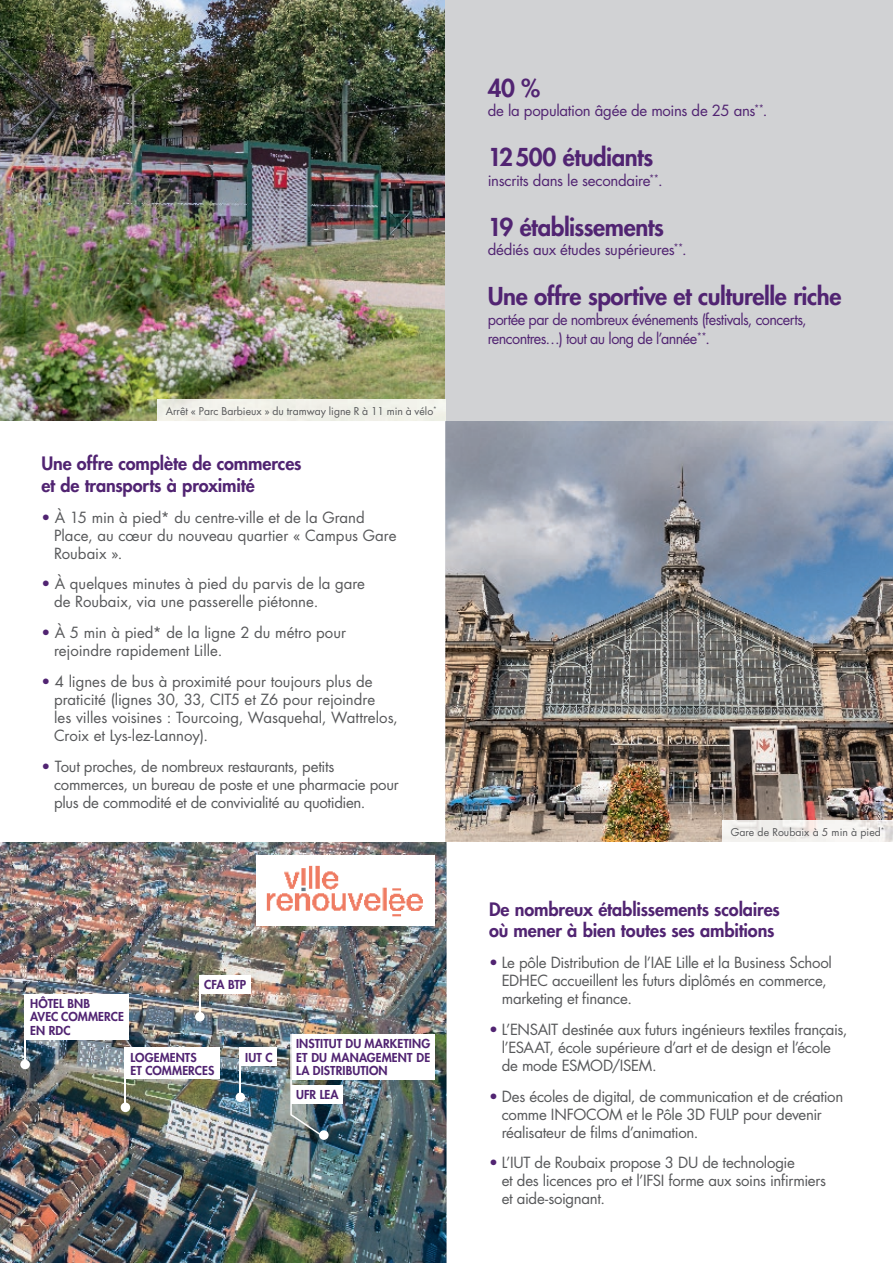
<style>
.page{position:relative;width:893px;height:1263px;background:#fff}
.page>*{position:absolute;margin:0;border:0;box-sizing:border-box;transform-origin:0 0}
.t1{font:800 24px "Futura Std";letter-spacing:-.02em;color:#512472}
.t2{font:800 18px/21.8px "Futura Std";letter-spacing:-.005em;color:#512472}
.t3{font:15px/18px "Futura Std";letter-spacing:-.015em;color:#57585a}
.t4{font:15px "Futura Std";letter-spacing:-.03em;color:#512472}
.t5{font:15px/19.5px "Futura Std";letter-spacing:-.03em;color:#512472;scale:.96 1}
.t6{font:800 12px/13.5px "Futura Std";letter-spacing:.005em;color:#512472}
.t7{font:10.5px "Futura Std";color:#57585a}
.s1{color:#512472}
</style>
<div class="page">
<img style="left:445px;top:421px;width:448px;height:421px">
<img style="left:0;top:842px;width:446px;height:421px">
<img style="left:0;top:0;width:445px;height:421px">
<div style="left:445px;top:0;width:448px;height:421px;background:#d1d2d4"></div>
<div style="left:157px;top:400px;width:288px;height:21px;background:#f1f1e9"></div>
<img style="left:722px;top:820px;width:171px;height:22px">
<img style="left:256px;top:856px;width:178px;height:70px">
<div style="left:26px;top:994px;width:102px;height:45px;background:#fff"></div>
<div style="left:121px;top:1102px;width:9px;height:10px;background:#fff;border-radius:50%"></div>
<hr style="left:125px;top:1047px;width:1px;height:60px;background:#fff">
<div style="left:126px;top:1047px;width:94px;height:32px;background:#fff"></div>
<div style="left:200px;top:975px;width:50px;height:18px;background:#fff"></div>
<div style="left:20px;top:1060px;width:10px;height:9px;background:#fff;border-radius:50%"></div>
<hr style="left:24px;top:994px;width:2px;height:70px;background:#fff">
<div style="left:292px;top:1034px;width:142px;height:45px;background:#fff"></div>
<div style="left:292px;top:1085px;width:51px;height:18px;background:#fff"></div>
<div style="left:319px;top:1130px;width:10px;height:10px;background:#fff;border-radius:50%"></div>
<svg style="left:290px;top:1034px;width:32px;height:102px"></svg>
<div style="left:241px;top:1047px;width:36px;height:19px;background:#fff"></div>
<div style="left:236px;top:1092px;width:9px;height:10px;background:#fff;border-radius:50%"></div>
<hr style="left:240px;top:1047px;width:1px;height:50px;background:#fff">
<div style="left:195px;top:1012px;width:10px;height:9px;background:#fff;border-radius:50%"></div>
<hr style="left:199px;top:975px;width:2px;height:42px;background:#fff">
<p class="t7" style="left:166px;top:404px;width:273px">Arrêt « Parc Barbieux » du tramway ligne R à 11 min à vélo<sup>*</sup></p>
<p class="t2" style="left:41px;top:453px;width:262px">Une offre complète de commerces et de transports à proximité</p>
<p class="t3" style="left:54px;top:508px;width:344px;text-indent:-13px"><span class="s1">•</span> À 15 min à pied* du centre-ville et de la Grand<br>Place, au cœur du nouveau quartier « Campus Gare<br>Roubaix ».</p>
<p class="t3" style="left:54px;top:575px;width:312px;text-indent:-13px"><span class="s1">•</span> À quelques minutes à pied du parvis de la gare de Roubaix, via une passerelle piétonne.</p>
<p class="t3" style="left:54px;top:624px;width:293px;text-indent:-13px"><span class="s1">•</span> À 5 min à pied* de la ligne 2 du métro pour rejoindre rapidement Lille.</p>
<p class="t3" style="left:54px;top:672px;width:345px;text-indent:-13px"><span class="s1">•</span> 4 lignes de bus à proximité pour toujours plus de praticité (lignes 30, 33, CIT5 et Z6 pour rejoindre<br>les villes voisines : Tourcoing, Wasquehal, Wattrelos, Croix et Lys-lez-Lannoy).</p>
<p class="t3" style="left:54px;top:757px;width:346px;text-indent:-13px"><span class="s1">•</span> Tout proches, de nombreux restaurants, petits commerces, un bureau de poste et une pharmacie pour plus de commodité et de convivialité au quotidien.</p>
<p class="t6" style="left:30px;top:997px;width:95px">HÔTEL BNB<br>AVEC COMMERCE<br>EN RDC</p>
<p class="t6" style="left:204px;top:978px;width:44px">CFA BTP</p>
<p class="t6" style="left:131px;top:1050px;width:85px">LOGEMENTS<br>ET COMMERCES</p>
<p class="t6" style="left:245px;top:1050px;width:29px">IUT C</p>
<p class="t6" style="left:296px;top:1037px;width:136px;text-align:justify">INSTITUT DU MARKETING ET DU MANAGEMENT DE LA DISTRIBUTION</p>
<p class="t6" style="left:296px;top:1088px;width:44px">UFR LEA</p>
<h1 class="t1" style="left:488px;top:73px;width:54px">40 %</h1>
<p class="t4" style="left:488px;top:101px;width:281px">de la population âgée de moins de 25 ans<sup>**</sup>.</p>
<h1 class="t1" style="left:488px;top:142px;width:167px">12 500 étudiants</h1>
<p class="t4" style="left:488px;top:171px;width:176px">inscrits dans le secondaire<sup>**</sup>.</p>
<h1 class="t1" style="left:488px;top:212px;width:178px">19 établissements</h1>
<p class="t4" style="left:488px;top:240px;width:201px">dédiés aux études supérieures<sup>**</sup>.</p>
<h1 class="t1" style="left:488px;top:281px;width:355px">Une offre sportive et culturelle riche</h1>
<p class="t5" style="left:488px;top:310px;width:334px">portée par de nombreux événements (festivals, concerts, rencontres…) tout au long de l’année<sup>**</sup>.</p>
<p class="t7" style="left:731px;top:825px;width:155px">Gare de Roubaix à 5 min à pied<sup>*</sup></p>
<p class="t2" style="left:489px;top:898px;width:292px">De nombreux établissements scolaires où mener à bien toutes ses ambitions</p>
<p class="t3" style="left:502px;top:954px;width:332px;text-indent:-13px"><span class="s1">•</span> Le pôle Distribution de l’IAE Lille et la Business School<br>EDHEC accueillent les futurs diplômés en commerce, marketing et finance.</p>
<p class="t3" style="left:502px;top:1020px;width:347px;text-indent:-13px"><span class="s1">•</span> L’ENSAIT destinée aux futurs ingénieurs textiles français, l’ESAAT, école supérieure d’art et de design et l’école de mode ESMOD/ISEM.</p>
<p class="t3" style="left:502px;top:1087px;width:343px;text-indent:-13px"><span class="s1">•</span> Des écoles de digital, de communication et de création comme INFOCOM et le Pôle 3D FULP pour devenir réalisateur de films d’animation.</p>
<p class="t3" style="left:502px;top:1154px;width:326px;text-indent:-13px"><span class="s1">•</span> L’IUT de Roubaix propose 3 DU de technologie<br>et des licences pro et l’IFSI forme aux soins infirmiers et aide-soignant.</p>
</div>
